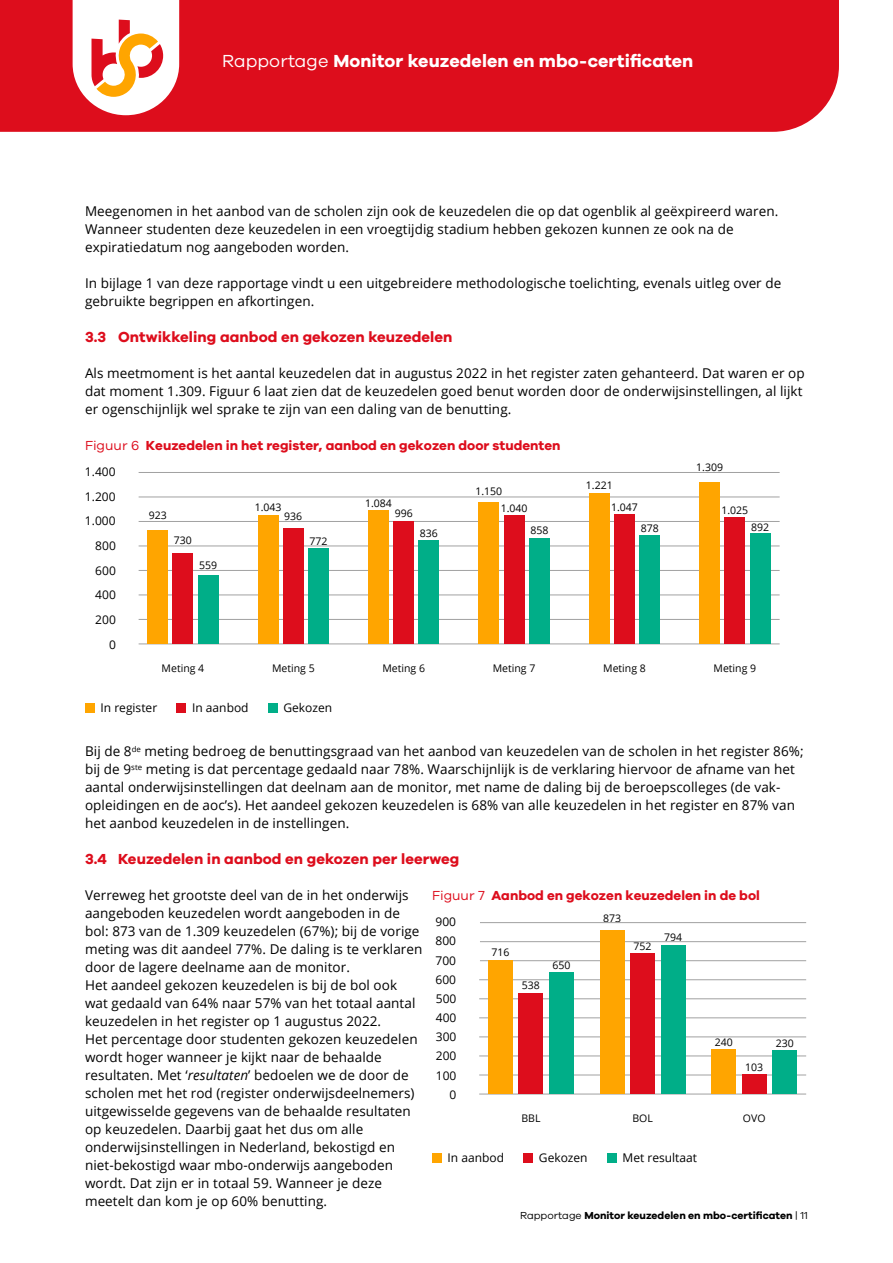
<style>
.page{position:relative;width:893px;height:1263px;background:#fff}
.page>*{position:absolute;margin:0;border:0;box-sizing:border-box;transform-origin:0 0}
.t1{font:700 18px "Galano Grotesque";letter-spacing:.005em;color:#fff}
.H3_PARAGRAAF{font:700 15px "Galano Grotesque";letter-spacing:.005em;color:#dd0d1c}
.P_BROOD{font:13.5px/18px "Open Sans";letter-spacing:.005em;color:#000}
.t2{font:700 13.5px "Galano Grotesque";color:#dd0d1c}
.t3{font:12px/19.2px "Open Sans";color:#000}
.t4{font:10.5px/21.5px "Open Sans";color:#000}
.t5{font:700 10.5px "Galano Grotesque";color:#000}
.s1{font-weight:400}
.s2{font-style:italic}
</style>
<div class="page">
<div style="left:0;top:0;width:839px;height:132px;background:#dd0d1c"></div>
<svg style="left:73px;top:0;width:106px;height:115px"></svg>
<hr style="left:139px;top:546px;width:641px;height:1px;background:#a1a1a1">
<hr style="left:139px;top:521px;width:641px;height:1px;background:#a1a1a1">
<hr style="left:139px;top:570px;width:641px;height:1px;background:#a1a1a1">
<hr style="left:139px;top:594px;width:641px;height:1px;background:#a1a1a1">
<hr style="left:139px;top:619px;width:641px;height:1px;background:#a1a1a1">
<hr style="left:139px;top:643px;width:641px;height:1px;background:#a1a1a1">
<hr style="left:139px;top:497px;width:641px;height:1px;background:#a1a1a1">
<hr style="left:139px;top:472px;width:641px;height:1px;background:#a1a1a1">
<div style="left:148px;top:530px;width:20px;height:114px;background:#ffa500"></div>
<div style="left:173px;top:554px;width:20px;height:90px;background:#dd0d1c"></div>
<div style="left:198px;top:575px;width:20px;height:69px;background:#00ae88"></div>
<div style="left:258px;top:515px;width:20px;height:129px;background:#ffa500"></div>
<div style="left:283px;top:528px;width:21px;height:116px;background:#dd0d1c"></div>
<div style="left:308px;top:548px;width:21px;height:96px;background:#00ae88"></div>
<div style="left:368px;top:510px;width:21px;height:134px;background:#ffa500"></div>
<div style="left:393px;top:521px;width:21px;height:123px;background:#dd0d1c"></div>
<div style="left:419px;top:541px;width:20px;height:103px;background:#00ae88"></div>
<div style="left:479px;top:502px;width:20px;height:142px;background:#ffa500"></div>
<div style="left:504px;top:515px;width:20px;height:129px;background:#dd0d1c"></div>
<div style="left:529px;top:538px;width:21px;height:106px;background:#00ae88"></div>
<div style="left:589px;top:493px;width:20px;height:151px;background:#ffa500"></div>
<div style="left:614px;top:515px;width:21px;height:129px;background:#dd0d1c"></div>
<div style="left:639px;top:535px;width:21px;height:109px;background:#00ae88"></div>
<div style="left:699px;top:482px;width:21px;height:162px;background:#ffa500"></div>
<div style="left:725px;top:517px;width:20px;height:127px;background:#dd0d1c"></div>
<div style="left:750px;top:534px;width:20px;height:110px;background:#00ae88"></div>
<div style="left:85px;top:703px;width:10px;height:9px;background:#ffa500"></div>
<div style="left:268px;top:703px;width:9px;height:9px;background:#00ae88"></div>
<div style="left:177px;top:703px;width:9px;height:9px;background:#dd0d1c"></div>
<hr style="left:479px;top:979px;width:327px;height:1px;background:#a1a1a1">
<hr style="left:479px;top:998px;width:327px;height:1px;background:#a1a1a1">
<hr style="left:479px;top:1017px;width:327px;height:1px;background:#a1a1a1">
<hr style="left:479px;top:1037px;width:327px;height:1px;background:#a1a1a1">
<hr style="left:479px;top:1056px;width:327px;height:1px;background:#a1a1a1">
<hr style="left:479px;top:1075px;width:327px;height:1px;background:#a1a1a1">
<hr style="left:479px;top:1094px;width:327px;height:1px;background:#a1a1a1">
<div style="left:432px;top:1153px;width:10px;height:9px;background:#ffa500"></div>
<div style="left:523px;top:1153px;width:10px;height:9px;background:#dd0d1c"></div>
<hr style="left:480px;top:960px;width:326px;height:1px;background:#a1a1a1">
<hr style="left:480px;top:941px;width:326px;height:1px;background:#a1a1a1">
<hr style="left:480px;top:922px;width:326px;height:1px;background:#a1a1a1">
<div style="left:711px;top:1049px;width:25px;height:45px;background:#ffa500"></div>
<div style="left:742px;top:1074px;width:25px;height:20px;background:#dd0d1c"></div>
<div style="left:772px;top:1051px;width:25px;height:43px;background:#00ae88"></div>
<div style="left:600px;top:930px;width:24px;height:164px;background:#ffa500"></div>
<div style="left:630px;top:953px;width:25px;height:141px;background:#dd0d1c"></div>
<div style="left:661px;top:945px;width:24px;height:149px;background:#00ae88"></div>
<div style="left:488px;top:960px;width:25px;height:134px;background:#ffa500"></div>
<div style="left:519px;top:993px;width:24px;height:101px;background:#dd0d1c"></div>
<div style="left:549px;top:972px;width:25px;height:122px;background:#00ae88"></div>
<div style="left:607px;top:1153px;width:10px;height:9px;background:#00ae88"></div>
<h1 class="t1" style="left:222px;top:50px;width:473px"><span class="s1">Rapportage</span> Monitor keuzedelen en mbo-certificaten</h1>
<p class="P_BROOD" style="left:85px;top:202px;width:695px">Meegenomen in het aanbod van de scholen zijn ook de keuzedelen die op dat ogenblik al geëxpireerd waren.<br>Wanneer studenten deze keuzedelen in een vroegtijdig stadium hebben gekozen kunnen ze ook na de expiratiedatum nog aangeboden worden.</p>
<p class="P_BROOD" style="left:85px;top:274px;width:698px">In bijlage 1 van deze rapportage vindt u een uitgebreidere methodologische toelichting, evenals uitleg over de gebruikte begrippen en afkortingen.</p>
<p class="H3_PARAGRAAF" style="left:85px;top:328px;width:369px">3.3 Ontwikkeling aanbod en gekozen keuzedelen</p>
<p class="P_BROOD" style="left:85px;top:364px;width:721px">Als meetmoment is het aantal keuzedelen dat in augustus 2022 in het register zaten gehanteerd. Dat waren er op dat moment 1.309. Figuur 6 laat zien dat de keuzedelen goed benut worden door de onderwijsinstellingen, al lijkt er ogenschijnlijk wel sprake te zijn van een daling van de benutting.</p>
<p class="t2" style="left:85px;top:437px;width:477px"><span class="s1">Figuur 6</span> Keuzedelen in het register, aanbod en gekozen door studenten</p>
<p class="t3" style="left:85px;top:459px;width:32px;line-height:24.6px">1.400<br>1.200</p>
<p class="t3" style="left:85px;top:511px;width:32px">1.000</p>
<p class="t3" style="left:95px;top:536px;width:22px">800</p>
<p class="t3" style="left:95px;top:560px;width:22px">600</p>
<p class="t3" style="left:95px;top:582px;width:22px;line-height:24.6px">400<br>200</p>
<p class="t3" style="left:109px;top:634px;width:8px">0</p>
<p class="t4" style="left:149px;top:505px;width:20px">923</p>
<p class="t4" style="left:174px;top:529px;width:20px">730</p>
<p class="t4" style="left:199px;top:554px;width:20px">559</p>
<p class="t4" style="left:255px;top:497px;width:28px">1.043</p>
<p class="t4" style="left:284px;top:505px;width:20px">936</p>
<p class="t4" style="left:310px;top:530px;width:20px">772</p>
<p class="t4" style="left:365px;top:492px;width:28px">1.084</p>
<p class="t4" style="left:395px;top:502px;width:20px">996</p>
<p class="t4" style="left:420px;top:522px;width:20px">836</p>
<p class="t4" style="left:475px;top:480px;width:28px">1.150</p>
<p class="t4" style="left:501px;top:497px;width:28px">1.040</p>
<p class="t4" style="left:530px;top:519px;width:20px">858</p>
<p class="t4" style="left:611px;top:475px;width:28px;text-indent:-25px">1.221<br>1.047</p>
<p class="t4" style="left:641px;top:517px;width:20px">878</p>
<p class="t4" style="left:696px;top:456px;width:28px">1.309</p>
<p class="t4" style="left:721px;top:499px;width:28px">1.025</p>
<p class="t4" style="left:751px;top:516px;width:20px">892</p>
<p class="t4" style="left:162px;top:657px;width:44px">Meting 4</p>
<p class="t4" style="left:272px;top:657px;width:44px">Meting 5</p>
<p class="t4" style="left:382px;top:657px;width:44px">Meting 6</p>
<p class="t4" style="left:493px;top:657px;width:44px">Meting 7</p>
<p class="t4" style="left:603px;top:657px;width:44px">Meting 8</p>
<p class="t4" style="left:714px;top:657px;width:44px">Meting 9</p>
<p class="t3" style="left:101px;top:698px;width:58px">In register</p>
<p class="t3" style="left:192px;top:698px;width:58px">In aanbod</p>
<p class="t3" style="left:283px;top:698px;width:50px">Gekozen</p>
<p class="P_BROOD" style="left:85px;top:742px;width:720px">Bij de 8<sup>de</sup> meting bedroeg de benuttingsgraad van het aanbod van keuzedelen van de scholen in het register 86%; bij de 9<sup>ste</sup> meting is dat percentage gedaald naar 78%. Waarschijnlijk is de verklaring hiervoor de afname van het aantal onderwijsinstellingen dat deelnam aan de monitor, met name de daling bij de beroepscolleges (de vak&shy;opleidingen en de aoc’s). Het aandeel gekozen keuzedelen is 68% van alle keuzedelen in het register en 87% van het aanbod keuzedelen in de instellingen.</p>
<p class="H3_PARAGRAAF" style="left:85px;top:850px;width:376px">3.4 Keuzedelen in aanbod en gekozen per leerweg</p>
<p class="P_BROOD" style="left:85px;top:886px;width:339px">Verreweg het grootste deel van de in het onderwijs aangeboden keuzedelen wordt aangeboden in de bol: 873 van de 1.309 keuzedelen (67%); bij de vorige meting was dit aandeel 77%. De daling is te verklaren door de lagere deelname aan de monitor.<br>Het aandeel gekozen keuzedelen is bij de bol ook wat gedaald van 64% naar 57% van het totaal aantal keuzedelen in het register op 1 augustus 2022.<br>Het percentage door studenten gekozen keuzedelen wordt hoger wanneer je kijkt naar de behaalde resultaten. Met ‘<span class="s2">resultaten</span>’ bedoelen we de door de scholen met het rod (register onderwijsdeelnemers) uitgewisselde gegevens van de behaalde resultaten op keuzedelen. Daarbij gaat het dus om alle onderwijsinstellingen in Nederland, bekostigd en niet-bekostigd waar mbo-onderwijs aangeboden wordt. Dat zijn er in totaal 59. Wanneer je deze meetelt dan kom je op 60% benutting.</p>
<p class="t2" style="left:432px;top:887px;width:329px"><span class="s1">Figuur 7</span> Aanbod en gekozen keuzedelen in de bol</p>
<p class="t4" style="left:603px;top:907px;width:20px">873</p>
<p class="t3" style="left:436px;top:912px;width:22px">900<br>800</p>
<p class="t4" style="left:664px;top:926px;width:20px">794</p>
<p class="t4" style="left:634px;top:935px;width:20px">752</p>
<p class="t4" style="left:491px;top:941px;width:20px">716</p>
<p class="t3" style="left:436px;top:950px;width:22px">700<br>600</p>
<p class="t4" style="left:552px;top:954px;width:20px">650</p>
<p class="t4" style="left:522px;top:975px;width:20px">538</p>
<p class="t3" style="left:436px;top:988px;width:22px;text-align:justify">500<br>400<br>300</p>
<p class="t4" style="left:715px;top:1031px;width:20px">240</p>
<p class="t4" style="left:776px;top:1032px;width:20px">230</p>
<p class="t3" style="left:436px;top:1046px;width:22px">200</p>
<p class="t4" style="left:745px;top:1056px;width:20px">103</p>
<p class="t3" style="left:436px;top:1065px;width:22px">100</p>
<p class="t3" style="left:450px;top:1084px;width:8px">0</p>
<p class="t4" style="left:632px;top:1107px;width:22px">BOL</p>
<p class="t4" style="left:743px;top:1107px;width:24px">OVO</p>
<p class="t4" style="left:521px;top:1107px;width:21px">BBL</p>
<p class="t3" style="left:448px;top:1148px;width:58px">In aanbod</p>
<p class="t3" style="left:539px;top:1148px;width:50px">Gekozen</p>
<p class="t3" style="left:622px;top:1148px;width:76px">Met resultaat</p>
<p class="t5" style="left:520px;top:1208px;width:289px"><span class="s1">Rapportage</span> Monitor keuzedelen en mbo-certificaten <span class="s1">| 11</span></p>
</div>
